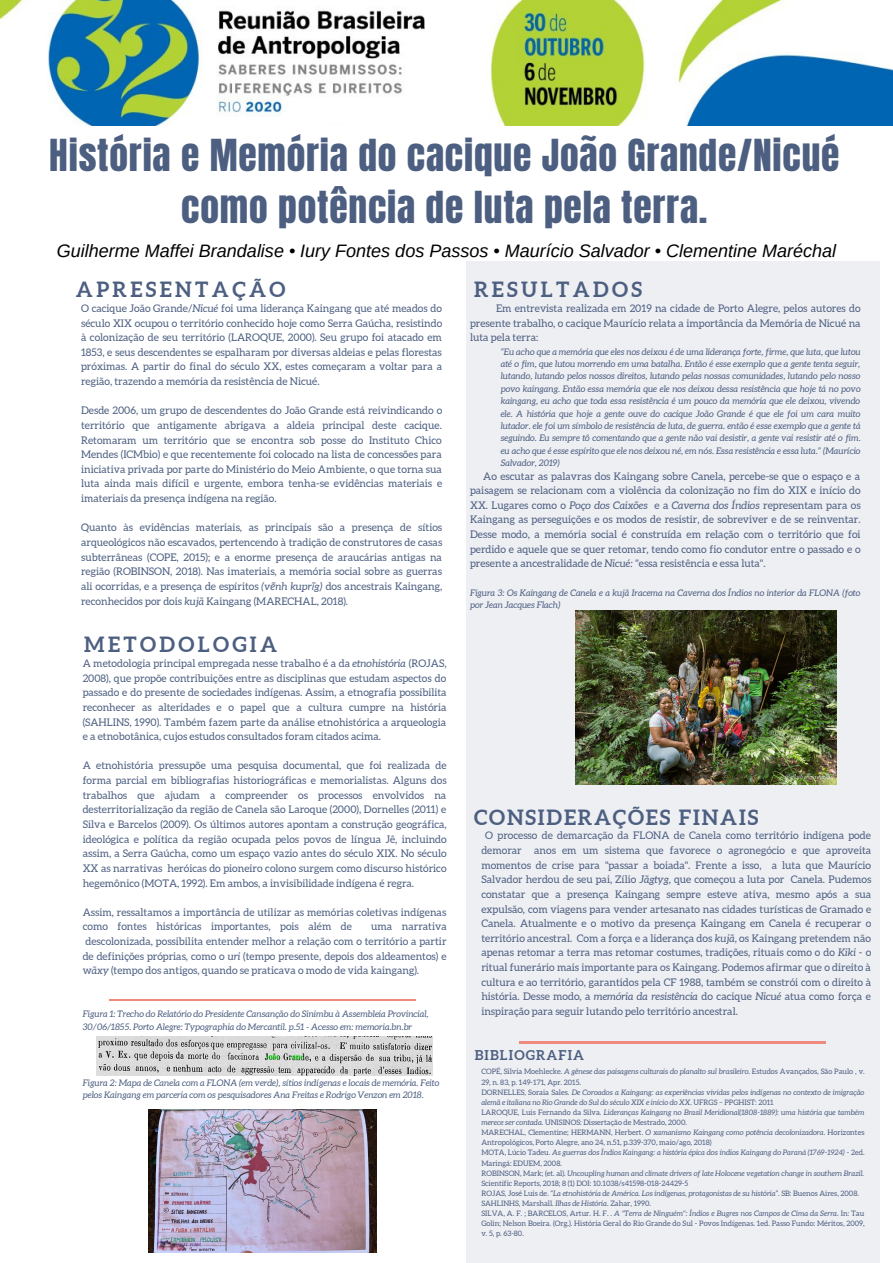
<style>
.page{position:relative;width:893px;height:1263px;background:#fff}
.page>*{position:absolute;margin:0;border:0;box-sizing:border-box;transform-origin:0 0}
.t1{font:37.5px/52.3px "Anton";letter-spacing:.02em;color:#4d5f81;text-align:center}
.t2{font:700 21px "Aleo";letter-spacing:.16em;color:#4d5f81}
.t3{font:700 21px "Aleo";letter-spacing:.085em;color:#4d5f81}
.t4{font:italic 18px "Arimo";color:#000}
.t5{font:700 13.5px "Aleo";letter-spacing:.085em;color:#4d5f81}
.t6{font:10.5px/14.6px "Aleo";color:#4d5f81;text-align:justify}
.t7{font:italic 9px/12.4px "Aleo";color:#4d5f81}
.t8{font:7.5px/10.1px "Aleo";color:#4d5f81}
.s1{font-style:italic}
.s2{font-family:"Noto Sans";font-style:italic}
</style>
<div class="page">
<div style="left:466px;top:261px;width:413px;height:1002px;background:#eeeff3"></div>
<hr style="left:519px;top:1041px;width:307px;height:2px;background:#ee897e">
<img style="left:0;top:0;width:893px;height:125px">
<img style="left:149px;top:1109px;width:228px;height:143px">
<img style="left:575px;top:610px;width:261px;height:174px">
<img style="left:97px;top:1037px;width:335px;height:39px">
<hr style="left:109px;top:999px;width:307px;height:2px;background:#ee897e">
<h1 class="t1" style="left:49px;top:129px;width:791px">História e Memória do cacique João Grande/Nicué como potência de luta pela terra.</h1>
<h3 class="t4" style="left:57px;top:240px;width:781px">Guilherme Maffei Brandalise • Iury Fontes dos Passos • Maurício Salvador • Clementine Maréchal</h3>
<h2 class="t2" style="left:76px;top:277px;width:211px">APRESENTAÇÃO</h2>
<p class="t6" style="left:81px;top:301px;width:363px">O cacique João Grande/<span class="s1">Nicué</span> foi uma liderança Kaingang que até meados do século XIX ocupou o território conhecido hoje como Serra Gaúcha, resistindo à colonização de seu território (LAROQUE, 2000). Seu grupo foi atacado em 1853, e seus descendentes se espalharam por diversas aldeias e pelas florestas próximas. A partir do final do século XX, estes começaram a voltar para a região, trazendo a memória da resistência de Nicué.</p>
<p class="t6" style="left:81px;top:403px;width:363px">Desde 2006, um grupo de descendentes do João Grande está reivindicando o território que antigamente abrigava a aldeia principal deste cacique.<br>Retomaram um território que se encontra sob posse do Instituto Chico Mendes (ICMbio) e que recentemente foi colocado na lista de concessões para iniciativa privada por parte do Ministério do Meio Ambiente, o que torna sua luta ainda mais difícil e urgente, embora tenha-se evidências materiais e imateriais da presença indígena na região.</p>
<p class="t6" style="left:81px;top:520px;width:363px">Quanto às evidências materiais, as principais são a presença de sítios arqueológicos não escavados, pertencendo à tradição de construtores de casas subterrâneas (COPE, 2015); e a enorme presença de araucárias antigas na região (ROBINSON, 2018). Nas imateriais, a memória social sobre as guerras ali ocorridas, e a presença de espíritos <span class="s1">(v</span><span class="s2">ẽ</span><span class="s1">nh kupr</span><span class="s2">ĩ</span><span class="s1">g)</span> dos ancestrais Kaingang, reconhecidos por dois <span class="s1">kujã</span> Kaingang (MARECHAL, 2018).</p>
<h2 class="t2" style="left:84px;top:632px;width:194px">METODOLOGIA</h2>
<p class="t6" style="left:83px;top:656px;width:365px">A metodologia principal empregada nesse trabalho é a da <span class="s1">etnohistória</span> (ROJAS, 2008), que propõe contribuições entre as disciplinas que estudam aspectos do passado e do presente de sociedades indígenas. Assim, a etnografia possibilita reconhecer as alteridades e o papel que a cultura cumpre na história (SAHLINS, 1990). Também fazem parte da análise etnohistórica a arqueologia e a etnobotânica, cujos estudos consultados foram citados acima.</p>
<p class="t6" style="left:83px;top:758px;width:365px">A etnohistória pressupõe uma pesquisa documental, que foi realizada de forma parcial em bibliografias historiográficas e memorialistas. Alguns dos trabalhos que ajudam a compreender os processos envolvidos na desterritorialização da região de Canela são Laroque (2000), Dornelles (2011) e Silva e Barcelos (2009). Os últimos autores apontam a construção geográfica, ideológica e política da região ocupada pelos povos de língua Jê, incluindo assim, a Serra Gaúcha, como um espaço vazio antes do século XIX. No século XX as narrativas heróicas do pioneiro colono surgem como discurso histórico hegemônico (MOTA, 1992). Em ambos, a invisibilidade indígena é regra.</p>
<p class="t6" style="left:83px;top:905px;width:365px">Assim, ressaltamos a importância de utilizar as memórias coletivas indígenas como fontes históricas importantes, pois além de</p>
<p class="t6" style="left:83px;top:919px;width:365px;text-indent:288px">uma narrativa descolonizada, possibilita entender melhor a relação com o território a partir de definições próprias, como o <span class="s1">uri</span> (tempo presente, depois dos aldeamentos) e w<span class="s1">ãxy</span> (tempo dos antigos, quando se praticava o modo de vida kaingang).</p>
<p class="t7" style="left:83px;top:1008px;width:347px">Figura 1: Trecho do Relatório do Presidente Cansanção do Sinimbu à Assembleia Provincial,<br>30/06/1855. Porto Alegre: Typographia do Mercantil. p.51 - Acesso em: memoria.bn.br</p>
<p class="t7" style="left:83px;top:1076px;width:358px">Figura 2: Mapa de Canela com a FLONA (em verde), sítios indígenas e locais de memória. Feito pelos Kaingang em parceria com os pesquisadores Ana Freitas e Rodrigo Venzon em 2018.</p>
<h2 class="t2" style="left:474px;top:277px;width:170px">RESULTADOS</h2>
<p class="t6" style="left:470px;top:301px;width:392px;text-indent:26px">Em entrevista realizada em 2019 na cidade de Porto Alegre, pelos autores do presente trabalho, o cacique Maurício relata a importância da Memória de Nicué na luta pela terra:</p>
<p class="t7" style="left:501px;top:345px;width:361px;text-align:justify">“Eu acho que a memória que eles nos deixou é de uma liderança forte, firme, que luta, que lutou até o fim, que lutou morrendo em uma batalha. Então é esse exemplo que a gente tenta seguir, lutando, lutando pelos nossos direitos, lutando pelas nossas comunidades, lutando pelo nosso povo kaingang. Então essa memória que ele nos deixou dessa resistência que hoje tá no povo kaingang, eu acho que toda essa resistência é um pouco da memória que ele deixou, vivendo ele. A história que hoje a gente ouve do cacique João Grande é que ele foi um cara muito lutador. ele foi um símbolo de resistência de luta, de guerra. então é esse exemplo que a gente tá seguindo. Eu sempre tô comentando que a gente não vai desistir, a gente vai resistir até o fim. eu acho que é esse espírito que ele nos deixou né, em nós. Essa resistência e essa luta.” (Maurício Salvador, 2019)</p>
<p class="t6" style="left:470px;top:468px;width:392px;text-indent:13px">Ao escutar as palavras dos Kaingang sobre Canela, percebe-se que o espaço e a paisagem se relacionam com a violência da colonização no fim do XIX e início do XX. Lugares como o <span class="s1">Poço dos Caixões</span> e a <span class="s1">Caverna dos Índios</span> representam para os Kaingang as perseguições e os modos de resistir, de sobreviver e de se reinventar.<br>Desse modo, a memória social é construída em relação com o território que foi perdido e aquele que se quer retomar, tendo como fio condutor entre o passado e o presente a ancestralidade de <span class="s1">Nicué: "</span>essa resistência e essa luta".</p>
<p class="t7" style="left:470px;top:586px;width:392px">Figura 3: Os Kaingang de Canela e a kujã Iracema na Caverna dos Índios no interior da FLONA (foto por Jean Jacques Flach)</p>
<h2 class="t3" style="left:474px;top:805px;width:286px">CONSIDERAÇÕES FINAIS</h2>
<p class="t6" style="left:481px;top:828px;width:391px;text-indent:4px">O processo de demarcação da FLONA de Canela como território indígena pode demorar anos em um sistema que favorece o agronegócio e que aproveita momentos de crise para "passar a boiada". Frente a isso, a luta que Maurício Salvador herdou de seu pai, Zílio <span class="s1">Jãgtyg</span>, que começou a luta por Canela. Pudemos constatar que a presença Kaingang sempre esteve ativa, mesmo após a sua expulsão, com viagens para vender artesanato nas cidades turísticas de Gramado e Canela. Atualmente e o motivo da presença Kaingang em Canela é recuperar o território ancestral. Com a força e a liderança dos <span class="s1">kujã,</span> os Kaingang pretendem não apenas retomar a terra mas retomar costumes, tradições, rituais como o do <span class="s1">Kiki</span> - o ritual funerário mais importante para os Kaingang. Podemos afirmar que o direito à cultura e ao território, garantidos pela CF 1988, também se constrói com o direito à história. Desse modo, a <span class="s1">memória da resistência</span> do cacique <span class="s1">Nicué</span> atua como força e inspiração para seguir lutando pelo território ancestral.</p>
<p class="t5" style="left:475px;top:1048px;width:111px">BIBLIOGRAFIA</p>
<p class="t8" style="left:481px;top:1066px;width:385px">COPÉ, Silvia Moehlecke. <span class="s1">A gênese das paisagens culturais do planalto sul brasileiro.</span> Estudos Avançados, São Paulo , v.<br>29, n. 83, p. 149-171, Apr. 2015.<br>DORNELLES, Soraia Sales. <span class="s1">De Coroados a Kaingang: as experiências vividas pelos indígenas no contexto de imigração alemã e italiana no Rio Grande do Sul do século XIX e início do XX.</span> UFRGS – PPGHIST: 2011<br>LAROQUE, Luis Fernando da Silva. <span class="s1">Lideranças Kaingang no Brasil Meridional(1808-1889): uma história que também merece ser contada.</span> UNISINOS: Dissertação de Mestrado, 2000.<br>MARECHAL, Clementine; HERMANN, Herbert. <span class="s1">O xamanismo Kaingang como potência decolonizadora.</span> Horizontes Antropológicos, Porto Alegre, ano 24, n.51, p.339-370, maio/ago, 2018)<br>MOTA, Lúcio Tadeu. <span class="s1">As guerras dos Índios Kaingang: a história épica dos índios Kaingang do Paraná (1769-1924)</span> - 2ed.<br>Maringá: EDUEM, 2008.<br>ROBINSON, Mark; (et. al). <span class="s1">Uncoupling human and climate drivers of late Holocene vegetation change in southern Brazil.<br></span>Scientific Reports, 2018; 8 (1) DOI: 10.1038/s41598-018-24429-5<br>ROJAS, José Luis de. <span class="s1">“La etnohistória de América. Los indígenas, protagonistas de su história</span>”. SB: Buenos Aires, 2008.<br>SAHLINHS, Marshall. <span class="s1">Ilhas de História.</span> Zahar, 1990.<br>SILVA, A. F. ; BARCELOS, Artur. H. F. . <span class="s1">A "Terra de Ninguém": Índios e Bugres nos Campos de Cima da Serra.</span> In: Tau Golin; Nelson Boeira. (Org.). História Geral do Rio Grande do Sul - Povos Indígenas. 1ed. Passo Fundo: Méritos, 2009, v. 5, p. 63-80.</p>
</div>
